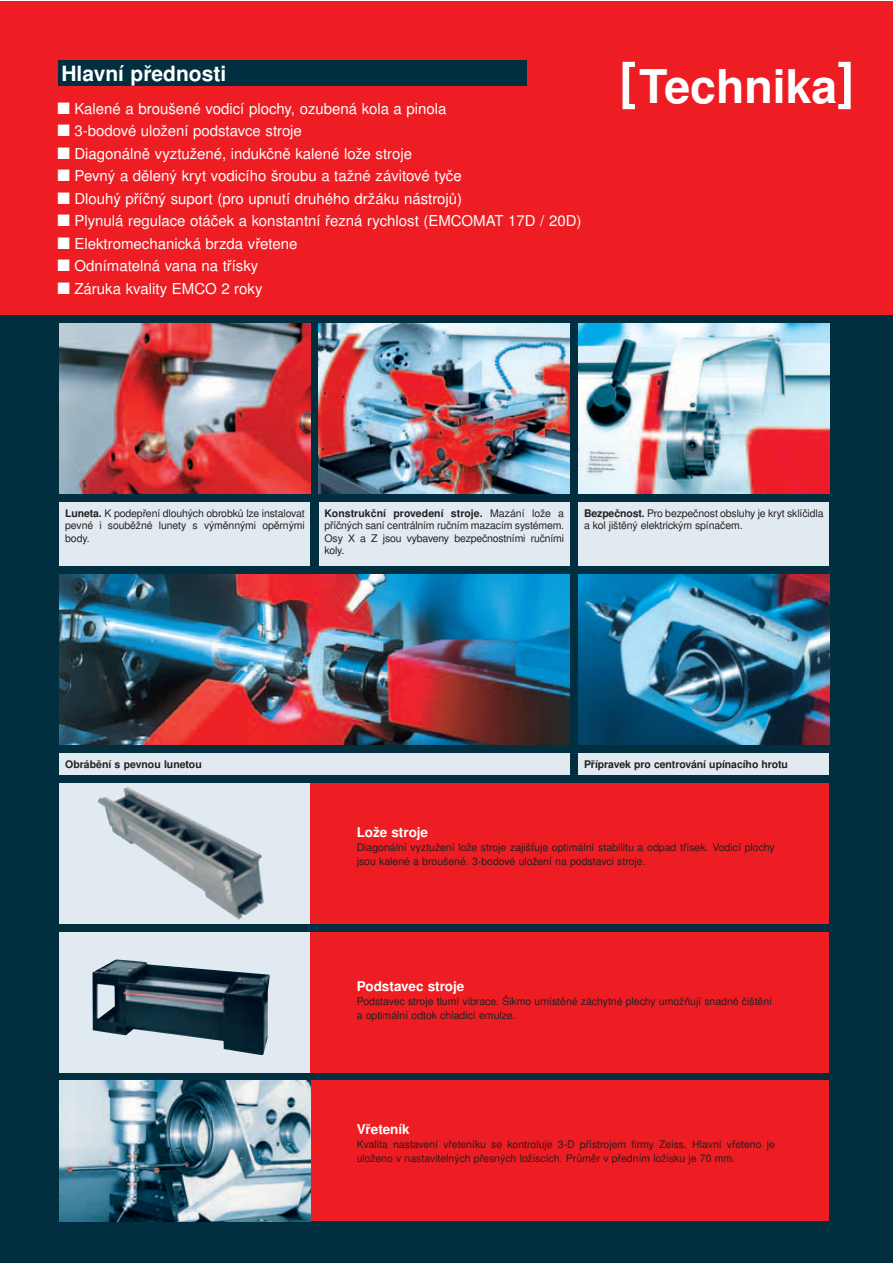
<style>
.page{position:relative;width:893px;height:1263px;background:#fff}
.page>*{position:absolute;margin:0;border:0;box-sizing:border-box;transform-origin:0 0}
.t1{font:700 46.5px "Nimbus San LCE";color:#fff}
.t2{font:700 21px "Nimbus San LCE";color:#fff}
.t3{font:15px "Nimbus San LCE";color:#fff}
.t4{font:700 13.5px "Nimbus San LCE";color:#fff}
.t5{font:10.5px/12.6px "Nimbus San LCE";color:#231f20}
.t6{font:700 10.5px "Nimbus San LCE";letter-spacing:-.005em;color:#231f20}
.s1{font-size:51px}
.s2{font-weight:700}
</style>
<div class="page">
<div style="left:0;top:1px;width:893px;height:314px;background:#ee1d23"></div>
<div style="left:0;top:315px;width:893px;height:948px;background:#012f40"></div>
<img style="left:319px;top:324px;width:251px;height:170px">
<img style="left:59px;top:324px;width:251px;height:170px">
<img style="left:578px;top:324px;width:251px;height:170px">
<div style="left:319px;top:502px;width:251px;height:64px;background:#e1eaf1"></div>
<div style="left:59px;top:502px;width:251px;height:64px;background:#e1eaf1"></div>
<div style="left:578px;top:502px;width:251px;height:64px;background:#e1eaf1"></div>
<div style="left:58px;top:60px;width:469px;height:26px;background:#012f40"></div>
<img style="left:59px;top:575px;width:511px;height:170px">
<img style="left:578px;top:575px;width:251px;height:170px">
<div style="left:59px;top:753px;width:511px;height:22px;background:#e1eaf1"></div>
<div style="left:578px;top:753px;width:251px;height:22px;background:#e1eaf1"></div>
<div style="left:59px;top:783px;width:770px;height:140px;background:#ee1d23"></div>
<div style="left:59px;top:783px;width:251px;height:140px;background:#e1eaf1"></div>
<div style="left:59px;top:932px;width:770px;height:140px;background:#ee1d23"></div>
<div style="left:59px;top:932px;width:251px;height:140px;background:#e1eaf1"></div>
<img style="left:98px;top:787px;width:166px;height:133px">
<img style="left:92px;top:959px;width:178px;height:96px">
<div style="left:59px;top:1081px;width:770px;height:140px;background:#ee1d23"></div>
<img style="left:59px;top:1081px;width:251px;height:140px">
<h2 class="t2" style="left:61px;top:66px;width:166px">Hlavní přednosti</h2>
<h3 class="t3" style="left:58px;top:103px;width:390px">■ Kalené a broušené vodicí plochy, ozubená kola a pinola</h3>
<h3 class="t3" style="left:58px;top:125px;width:246px">■ 3-bodové uložení podstavce stroje</h3>
<h3 class="t3" style="left:58px;top:148px;width:356px">■ Diagonálně vyztužené, indukčně kalené lože stroje</h3>
<h3 class="t3" style="left:58px;top:170px;width:406px">■ Pevný a dělený kryt vodicího šroubu a tažné závitové tyče</h3>
<h3 class="t3" style="left:58px;top:193px;width:406px">■ Dlouhý příčný suport (pro upnutí druhého držáku nástrojů)</h3>
<h3 class="t3" style="left:58px;top:215px;width:525px">■ Plynulá regulace otáček a konstantní řezná rychlost (EMCOMAT 17D / 20D)</h3>
<h3 class="t3" style="left:58px;top:238px;width:241px">■ Elektromechanická brzda vřetene</h3>
<h3 class="t3" style="left:58px;top:260px;width:202px">■ Odnímatelná vana na třísky</h3>
<h3 class="t3" style="left:58px;top:283px;width:206px">■ Záruka kvality EMCO 2 roky</h3>
<h1 class="t1" style="left:619px;top:69px;width:237px"><span class="s1">[</span>Technika<span class="s1">]</span></h1>
<p class="t5" style="left:65px;top:508px;width:241px;text-align:justify"><span class="s2">Luneta.</span> K podepření dlouhých obrobků lze instalovat pevné i souběžné lunety s výměnnými opěrnými body.</p>
<p class="t5" style="left:325px;top:508px;width:241px;text-align:justify"><span class="s2">Konstrukční provedení stroje.</span> Mazání lože a příčných saní centrálním ručním mazacím systémem.<br>Osy X a Z jsou vybaveny bezpečnostními ručními koly.</p>
<p class="t5" style="left:584px;top:508px;width:241px"><span class="s2">Bezpečnost.</span> Pro bezpečnost obsluhy je kryt sklíčidla a kol jištěný elektrickým spínačem.</p>
<p class="t6" style="left:65px;top:760px;width:138px">Obrábění s pevnou lunetou</p>
<p class="t6" style="left:584px;top:760px;width:205px">Přípravek pro centrování upínacího hrotu</p>
<p class="t4" style="left:357px;top:827px;width:73px">Lože stroje</p>
<p class="t5" style="left:357px;top:841px;width:420px;line-height:14px">Diagonální vyztužení lože stroje zajišťuje optimální stabilitu a odpad třísek. Vodicí plochy jsou kalené a broušené. 3-bodové uložení na podstavci stroje.</p>
<p class="t4" style="left:357px;top:981px;width:109px">Podstavec stroje</p>
<p class="t5" style="left:357px;top:996px;width:417px;line-height:14px">Podstavec stroje tlumí vibrace. Šikmo umístěné záchytné plechy umožňují snadné čištění a optimální odtok chladicí emulze.</p>
<p class="t4" style="left:357px;top:1124px;width:55px">Vřeteník</p>
<p class="t5" style="left:357px;top:1138px;width:420px;line-height:14px">Kvalita nastavení vřeteníku se kontroluje 3-D přístrojem firmy Zeiss. Hlavní vřeteno je uloženo v nastavitelných přesných ložiscích. Průměr v předním ložisku je 70 mm.</p>
</div>
